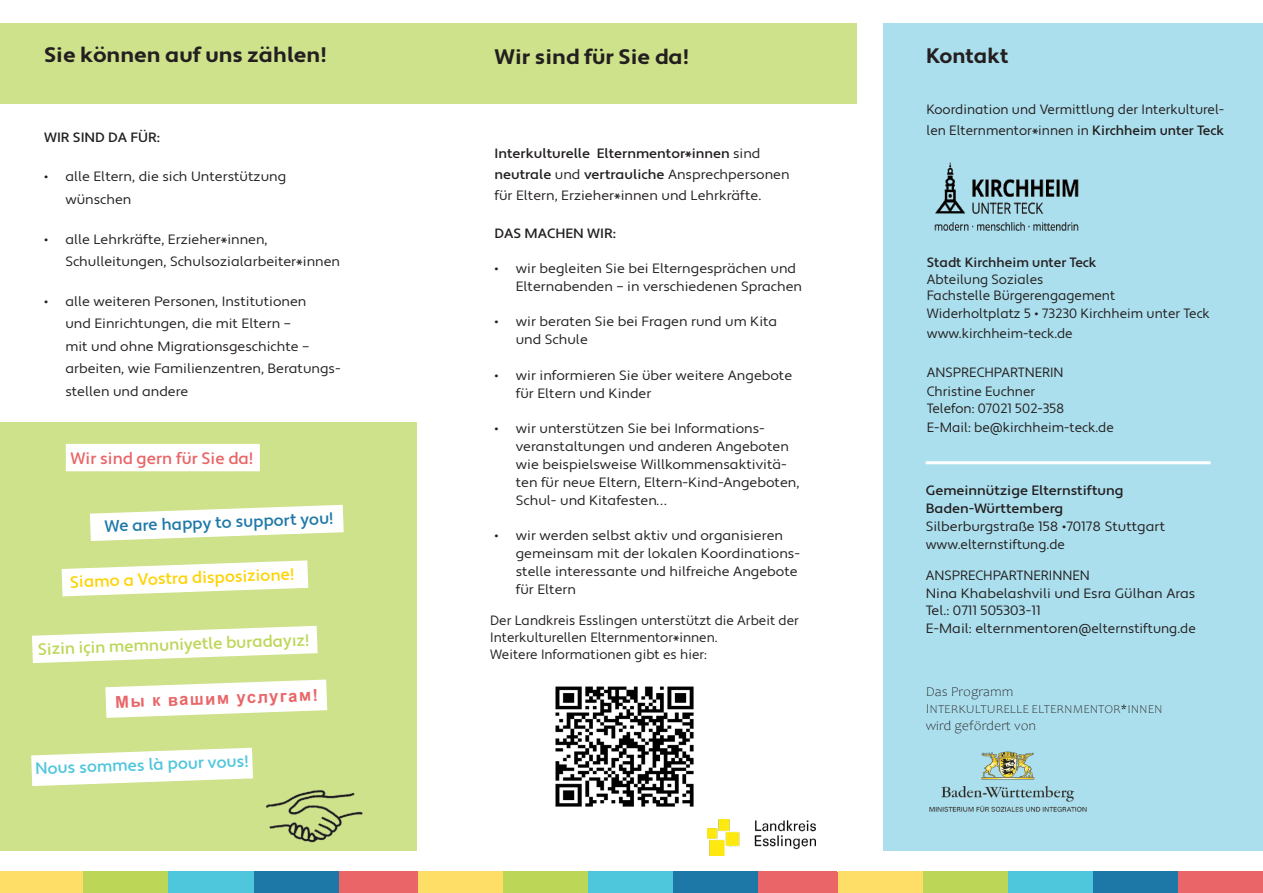
<style>
.page{position:relative;width:1263px;height:893px;background:#fff}
.page>*{position:absolute;margin:0;border:0;box-sizing:border-box;transform-origin:0 0}
.Fließtext{font:700 21px "Apertura";color:#231f20;scale:1.05 1}
.Fließtext-2{font:700 21px "Apertura";color:#231f20}
.Fließtext-3{font:500 16.5px "Apertura";color:#bcd757}
.Fließtext-4{font:500 16.5px "Apertura";color:#fed304}
.Fließtext-5{font:16.5px "Apertura";color:#bcd757}
.Fließtext-6{font:500 16.5px "Apertura";color:#1d78a8}
.Fließtext-7{font:500 16.5px "Apertura";color:#4ec6dc}
.Fließtext-8{font:500 16.5px "Apertura";color:#e96567}
.Fließtext-9{font:700 16.5px "Arial";color:#e96567}
.Fließtext-10{font:13.5px/18px "Apertura";color:#231f20;scale:1.05 1}
.Fließtext-11{font:13.5px/17.7px "Apertura";color:#231f20}
.Fließtext-12{font:300 13.5px "Candara";color:#231f20;scale:1.05 1}
.Fließtext-13{font:500 13.5px "Apertura";color:#231f20;scale:1.05 1}
.Fließtext-14{font:300 12px "Candara";color:#231f20;scale:1.05 1}
.s1{font-weight:500}
.s2{font-size:13.5px}
</style>
<div class="page">
<div style="left:883px;top:23px;width:380px;height:827px;background:#acdfed"></div>
<div style="left:0;top:422px;width:416px;height:428px;background:#cee18b"></div>
<div style="left:0;top:23px;width:417px;height:81px;background:#cee18b"></div>
<div style="left:0;top:871px;width:84px;height:22px;background:#ffde68"></div>
<div style="left:84px;top:871px;width:85px;height:22px;background:#bcd757"></div>
<div style="left:169px;top:871px;width:85px;height:22px;background:#4ec6dc"></div>
<div style="left:254px;top:871px;width:85px;height:22px;background:#1d78a8"></div>
<img style="left:245px;top:790px;width:131px;height:61px">
<div style="left:66px;top:444px;width:194px;height:27px;background:#fff"></div>
<svg style="left:90px;top:504px;width:254px;height:37px"></svg>
<svg style="left:61px;top:560px;width:248px;height:37px"></svg>
<svg style="left:32px;top:625px;width:286px;height:39px"></svg>
<svg style="left:105px;top:679px;width:223px;height:39px"></svg>
<svg style="left:31px;top:747px;width:222px;height:39px"></svg>
<div style="left:417px;top:23px;width:440px;height:81px;background:#cee18b"></div>
<div style="left:418px;top:872px;width:85px;height:21px;background:#ffde68"></div>
<div style="left:503px;top:872px;width:85px;height:21px;background:#bcd757"></div>
<div style="left:588px;top:872px;width:85px;height:21px;background:#4ec6dc"></div>
<div style="left:673px;top:872px;width:85px;height:21px;background:#1d78a8"></div>
<div style="left:758px;top:872px;width:79px;height:21px;background:#e96567"></div>
<div style="left:339px;top:872px;width:79px;height:21px;background:#e96567"></div>
<div style="left:763px;top:872px;width:79px;height:21px;background:#e96567"></div>
<div style="left:838px;top:871px;width:85px;height:22px;background:#ffde68"></div>
<div style="left:923px;top:871px;width:86px;height:22px;background:#bcd757"></div>
<div style="left:1009px;top:871px;width:85px;height:22px;background:#4ec6dc"></div>
<div style="left:1094px;top:871px;width:85px;height:22px;background:#1d78a8"></div>
<div style="left:1179px;top:871px;width:84px;height:22px;background:#e96567"></div>
<img style="left:929px;top:751px;width:158px;height:61px">
<hr style="left:926px;top:461px;width:284px;height:3px;background:#fff">
<img style="left:934px;top:162px;width:145px;height:69px">
<img style="left:555px;top:686px;width:139px;height:121px">
<img style="left:707px;top:819px;width:108px;height:36px">
<p class="Fließtext" style="left:44px;top:42px;width:271px">Sie können auf uns zählen!</p>
<p class="Fließtext-13" style="left:44px;top:129px;width:112px">WIR SIND DA FÜR:</p>
<p class="Fließtext-10" style="left:65px;top:166px;width:212px;line-height:22.5px;text-indent:-21px">• alle Eltern, die sich Unterstützung wünschen</p>
<p class="Fließtext-10" style="left:65px;top:228px;width:263px;line-height:22.5px;text-indent:-21px">• alle Lehrkräfte, Erzieher*innen,<br>Schulleitungen, Schulsozialarbeiter*innen</p>
<p class="Fließtext-10" style="left:65px;top:291px;width:264px;line-height:22.5px;text-indent:-21px">• alle weiteren Personen, Institutionen<br>und Einrichtungen, die mit Eltern –<br>mit und ohne Migrationsgeschichte – arbeiten, wie Familienzentren, Beratungs&shy;stellen und andere</p>
<p class="Fließtext-8" style="left:71px;top:449px;width:184px">Wir sind gern für Sie da!</p>
<p class="Fließtext-6" style="left:104px;top:516px;width:231px;rotate:-2deg">We are happy to support you!</p>
<p class="Fließtext-4" style="left:70px;top:572px;width:226px;rotate:-2deg">Siamo a Vostra disposizione!</p>
<p class="Fließtext-5" style="left:64px;top:635px;width:222px;rotate:-2deg">Siamo a Vostra disposizione!</p>
<p class="Fließtext-9" style="left:115px;top:690px;width:204px;rotate:-2deg">Мы к вашим услугам!</p>
<p class="Fließtext-3" style="left:38px;top:639px;width:273px;rotate:-2deg">Sizin için memnuniyetle buradayız!</p>
<p class="Fließtext-7" style="left:35px;top:758px;width:215px;rotate:-2deg">Nous sommes là pour vous!</p>
<p class="Fließtext" style="left:494px;top:44px;width:187px">Wir sind für Sie da!</p>
<p class="Fließtext-10" style="left:494px;top:143px;width:282px;line-height:21px"><span class="s1">Interkulturelle Elternmentor*innen</span> sind <span class="s1">neutrale</span> und <span class="s1">vertrauliche</span> Ansprechpersonen für Eltern, Erzieher*innen und Lehrkräfte.</p>
<p class="Fließtext-13" style="left:494px;top:225px;width:117px">DAS MACHEN WIR:</p>
<p class="Fließtext-10" style="left:516px;top:260px;width:274px;text-indent:-21px">• wir begleiten Sie bei Elterngesprächen und<br>Elternabenden – in verschiedenen Sprachen</p>
<p class="Fließtext-10" style="left:516px;top:313px;width:251px;text-indent:-21px">• wir beraten Sie bei Fragen rund um Kita und Schule</p>
<p class="Fließtext-10" style="left:516px;top:366px;width:265px;text-indent:-21px">• wir informieren Sie über weitere Angebote für Eltern und Kinder</p>
<p class="Fließtext-10" style="left:516px;top:420px;width:272px;text-indent:-21px">• wir unterstützen Sie bei Informations&shy;veranstaltungen und anderen Angeboten wie beispielsweise Willkommensaktivitä&shy;ten für neue Eltern, Eltern-Kind-Angeboten, Schul- und Kitafesten…</p>
<p class="Fließtext-10" style="left:516px;top:527px;width:272px;text-indent:-21px">• wir werden selbst aktiv und organisieren gemeinsam mit der lokalen Koordinations&shy;stelle interessante und hilfreiche Angebote für Eltern</p>
<p class="Fließtext-11" style="left:490px;top:612px;width:310px;line-height:17.2px">Der Landkreis Esslingen unterstützt die Arbeit der<br>Interkulturellen Elternmentor*innen.<br>Weitere Informationen gibt es hier:</p>
<p class="Fließtext-2" style="left:926px;top:43px;width:84px">Kontakt</p>
<p class="Fließtext-11" style="left:926px;top:99px;width:299px;line-height:21px">Koordination und Vermittlung der Interkulturel&shy;len Elternmentor*innen in <span class="s1">Kirchheim unter Teck</span></p>
<p class="Fließtext-11" style="left:927px;top:255px;width:190px;line-height:16.5px"><span class="s1">Stadt Kirchheim unter Teck<br></span>Abteilung Soziales<br>Fachstelle Bürgerengagement</p>
<p class="Fließtext-11" style="left:927px;top:304px;width:284px;line-height:19.5px">Widerholtplatz 5 • 73230 Kirchheim unter Teck www.kirchheim-teck.de</p>
<p class="Fließtext-11" style="left:927px;top:363px;width:138px;line-height:19.5px">ANSPRECHPARTNERIN<br>Christine Euchner</p>
<p class="Fließtext-11" style="left:927px;top:399px;width:188px;line-height:19.5px">Telefon: 07021 502-358<br>E-Mail: be@kirchheim-teck.de</p>
<p class="Fließtext-10" style="left:926px;top:481px;width:230px"><span class="s1">Gemeinnützige Elternstiftung<br>Baden-Württemberg<br></span>Silberburgstraße 158 •70178 Stuttgart www.elternstiftung.de</p>
<p class="Fließtext-11" style="left:926px;top:567px;width:272px">ANSPRECHPARTNERINNEN<br>Nina Khabelashvili und Esra Gülhan Aras<br>Tel.: 0711 505303-11<br>E-Mail: elternmentoren@elternstiftung.de</p>
<p class="Fließtext-12" style="left:926px;top:684px;width:85px">Das Programm</p>
<p class="Fließtext-14" style="left:926px;top:702px;width:227px"><span class="s2">I</span>NTERKULTURELLE ELTERNMENTOR*INNEN</p>
<p class="Fließtext-12" style="left:926px;top:718px;width:107px">wird gefördert von</p>
</div>
